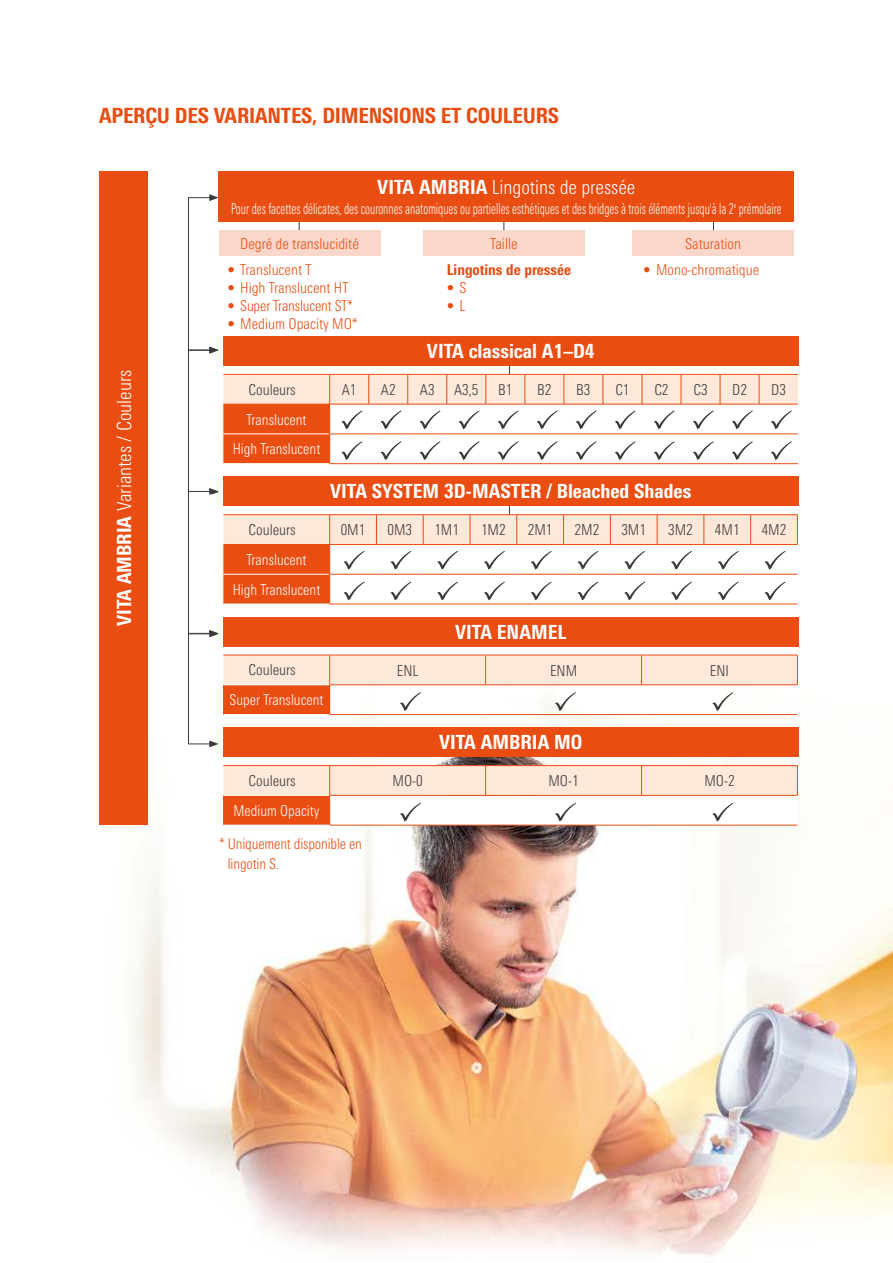
<style>
.page{position:relative;width:893px;height:1263px;background:#fff}
.page>*{position:absolute;margin:0;border:0;box-sizing:border-box;transform-origin:0 0}
.t1{font:800 condensed 21px "Univers Next Pro";letter-spacing:-.01em;color:#e94d11}
.t2{font:800 condensed 19.5px "Univers Next Pro";color:#fff}
.t3{font:300 condensed 19.5px "Univers Next Pro";color:#fff}
.t4{font:300 condensed 15px/20.2px "Univers Next Pro";color:#e94d11}
.t5{font:300 condensed 15px "Univers Next Pro";color:#fff;scale:.75 1}
.t6{font:300 condensed 15px "Univers Next Pro";color:#3b3b3a}
.t7{font:300 condensed 15px/29.7px "Univers Next Pro";color:#fff;text-align:center}
.t8{font:800 condensed 15px "Univers Next Pro";color:#e94d11}
.s1{font-weight:800}
</style>
<div class="page">
<img style="left:132px;top:171px;width:761px;height:1085px">
<div style="left:188px;top:197px;width:24px;height:154px;border:1px solid #3b3b3a"></div>
<svg style="left:209px;top:194px;width:10px;height:7px"></svg>
<div style="left:99px;top:171px;width:49px;height:654px;background:#e94d11"></div>
<div style="left:219px;top:230px;width:161px;height:26px;background:#fad7ca"></div>
<div style="left:219px;top:171px;width:575px;height:51px;background:#e94d11"></div>
<div style="left:632px;top:230px;width:162px;height:26px;background:#fad7ca"></div>
<div style="left:423px;top:230px;width:162px;height:26px;background:#fad7ca"></div>
<div style="left:188px;top:350px;width:24px;height:142px;border:1px solid #3b3b3a"></div>
<svg style="left:209px;top:347px;width:10px;height:7px"></svg>
<div style="left:188px;top:491px;width:24px;height:143px;background:#fff;border:1px solid #3b3b3a"></div>
<svg style="left:209px;top:488px;width:10px;height:7px"></svg>
<div style="left:188px;top:633px;width:24px;height:111px;background:#fff;border:1px solid #3b3b3a"></div>
<svg style="left:209px;top:630px;width:10px;height:7px"></svg>
<svg style="left:209px;top:740px;width:10px;height:7px"></svg>
<hr style="left:330px;top:604px;width:46px;height:1px;background:#e94d11">
<hr style="left:376px;top:604px;width:47px;height:1px;background:#e94d11">
<hr style="left:423px;top:604px;width:47px;height:1px;background:#e94d11">
<hr style="left:470px;top:604px;width:47px;height:1px;background:#e94d11">
<hr style="left:517px;top:604px;width:47px;height:1px;background:#e94d11">
<hr style="left:564px;top:604px;width:46px;height:1px;background:#e94d11">
<hr style="left:610px;top:604px;width:47px;height:1px;background:#e94d11">
<hr style="left:657px;top:604px;width:47px;height:1px;background:#e94d11">
<hr style="left:704px;top:604px;width:47px;height:1px;background:#e94d11">
<hr style="left:751px;top:604px;width:46px;height:1px;background:#e94d11">
<hr style="left:223px;top:604px;width:107px;height:1px;background:#fff">
<hr style="left:797px;top:655px;width:1px;height:30px;background:#e94d11">
<hr style="left:330px;top:714px;width:156px;height:1px;background:#e94d11">
<hr style="left:486px;top:714px;width:155px;height:1px;background:#e94d11">
<hr style="left:641px;top:714px;width:156px;height:1px;background:#e94d11">
<hr style="left:223px;top:714px;width:107px;height:1px;background:#fff">
<hr style="left:223px;top:765px;width:107px;height:1px;background:#e94d11">
<hr style="left:330px;top:765px;width:156px;height:1px;background:#e94d11">
<hr style="left:486px;top:765px;width:155px;height:1px;background:#e94d11">
<hr style="left:641px;top:765px;width:157px;height:1px;background:#e94d11">
<hr style="left:330px;top:825px;width:156px;height:1px;background:#e94d11">
<hr style="left:486px;top:825px;width:155px;height:1px;background:#e94d11">
<hr style="left:641px;top:825px;width:156px;height:1px;background:#e94d11">
<hr style="left:223px;top:825px;width:107px;height:1px;background:#fff">
<svg style="left:223px;top:366px;width:575px;height:98px"></svg>
<svg style="left:223px;top:506px;width:575px;height:98px"></svg>
<svg style="left:223px;top:655px;width:574px;height:59px"></svg>
<svg style="left:223px;top:766px;width:575px;height:59px"></svg>
<div style="left:223px;top:336px;width:575px;height:30px;background:#e94d11"></div>
<div style="left:223px;top:476px;width:575px;height:30px;background:#e94d11"></div>
<div style="left:223px;top:617px;width:575px;height:29px;background:#e94d11"></div>
<div style="left:223px;top:727px;width:575px;height:30px;background:#e94d11"></div>
<h1 class="t1" style="left:99px;top:103px;width:461px">APERÇU DES VARIANTES, DIMENSIONS ET COULEURS</h1>
<h2 class="t3" style="left:377px;top:175px;width:260px"><span class="s1">VITA AMBRIA</span> Lingotins de pressée</h2>
<p class="t5" style="left:231px;top:200px;width:736px">Pour des facettes délicates, des couronnes anatomiques ou partielles esthétiques et des bridges à trois éléments jusqu'à la 2<sup>e</sup> prémolaire</p>
<p class="t4" style="left:240px;top:233px;width:120px">Degré de translucidité</p>
<p class="t4" style="left:490px;top:233px;width:29px">Taille</p>
<p class="t4" style="left:685px;top:233px;width:58px">Saturation</p>
<h2 class="t3" style="left:113px;top:626px;width:258px;rotate:-90deg"><span class="s1">VITA AMBRIA</span> Variantes / Couleurs</h2>
<p class="t4" style="left:227px;top:259px;width:86px">• Translucent T</p>
<p class="t4" style="left:227px;top:277px;width:123px">• High Translucent HT</p>
<p class="t4" style="left:227px;top:295px;width:127px">• Super Translucent ST*</p>
<p class="t4" style="left:227px;top:313px;width:132px">• Medium Opacity MO*</p>
<p class="t8" style="left:447px;top:261px;width:126px">Lingotins de pressée</p>
<p class="t4" style="left:447px;top:277px;width:21px">• S</p>
<p class="t4" style="left:447px;top:295px;width:20px">• L</p>
<h2 class="t2" style="left:427px;top:339px;width:169px">VITA classical A1–D4</h2>
<p class="t4" style="left:643px;top:259px;width:117px">• Mono-chromatique</p>
<p class="t6" style="left:249px;top:381px;width:49px">Couleurs</p>
<p class="t7" style="left:233px;top:404px;width:89px">Translucent<br>High Translucent</p>
<p class="t6" style="left:342px;top:381px;width:16px">A1</p>
<p class="t6" style="left:381px;top:381px;width:16px">A2</p>
<p class="t6" style="left:420px;top:381px;width:16px">A3</p>
<p class="t6" style="left:454px;top:381px;width:26px">A3,5</p>
<p class="t6" style="left:498px;top:381px;width:16px">B1</p>
<p class="t6" style="left:537px;top:381px;width:16px">B2</p>
<p class="t6" style="left:576px;top:381px;width:16px">B3</p>
<p class="t6" style="left:615px;top:381px;width:16px">C1</p>
<p class="t6" style="left:654px;top:381px;width:16px">C2</p>
<p class="t6" style="left:693px;top:381px;width:16px">C3</p>
<p class="t6" style="left:732px;top:381px;width:16px">D2</p>
<p class="t6" style="left:771px;top:381px;width:16px">D3</p>
<p class="t6" style="left:249px;top:521px;width:49px">Couleurs</p>
<p class="t7" style="left:233px;top:545px;width:89px">Translucent<br>High Translucent</p>
<h2 class="t2" style="left:330px;top:480px;width:363px">VITA SYSTEM 3D-MASTER / Bleached Shades</h2>
<p class="t6" style="left:341px;top:521px;width:26px">0M1</p>
<p class="t6" style="left:388px;top:521px;width:26px">0M3</p>
<p class="t6" style="left:434px;top:521px;width:26px">1M1</p>
<p class="t6" style="left:481px;top:521px;width:26px">1M2</p>
<p class="t6" style="left:528px;top:521px;width:26px">2M1</p>
<p class="t6" style="left:575px;top:521px;width:26px">2M2</p>
<p class="t6" style="left:621px;top:521px;width:26px">3M1</p>
<p class="t6" style="left:668px;top:521px;width:26px">3M2</p>
<p class="t6" style="left:715px;top:521px;width:26px">4M1</p>
<p class="t6" style="left:762px;top:521px;width:26px">4M2</p>
<p class="t6" style="left:249px;top:661px;width:49px">Couleurs</p>
<h2 class="t2" style="left:455px;top:620px;width:113px">VITA ENAMEL</h2>
<p class="t6" style="left:397px;top:662px;width:23px">ENL</p>
<p class="t6" style="left:550px;top:662px;width:29px">ENM</p>
<p class="t6" style="left:710px;top:662px;width:21px">ENI</p>
<p class="t7" style="left:230px;top:685px;width:95px">Super Translucent</p>
<p class="t6" style="left:249px;top:772px;width:49px">Couleurs</p>
<p class="t7" style="left:233px;top:796px;width:88px">Medium Opacity</p>
<p class="t4" style="left:228px;top:833px;width:136px;text-indent:-9px">* Uniquement disponible en lingotin S.</p>
<h2 class="t2" style="left:439px;top:731px;width:145px">VITA AMBRIA MO</h2>
<p class="t6" style="left:393px;top:772px;width:32px">MO-0</p>
<p class="t6" style="left:548px;top:772px;width:32px">MO-1</p>
<p class="t6" style="left:704px;top:772px;width:32px">MO-2</p>
</div>
